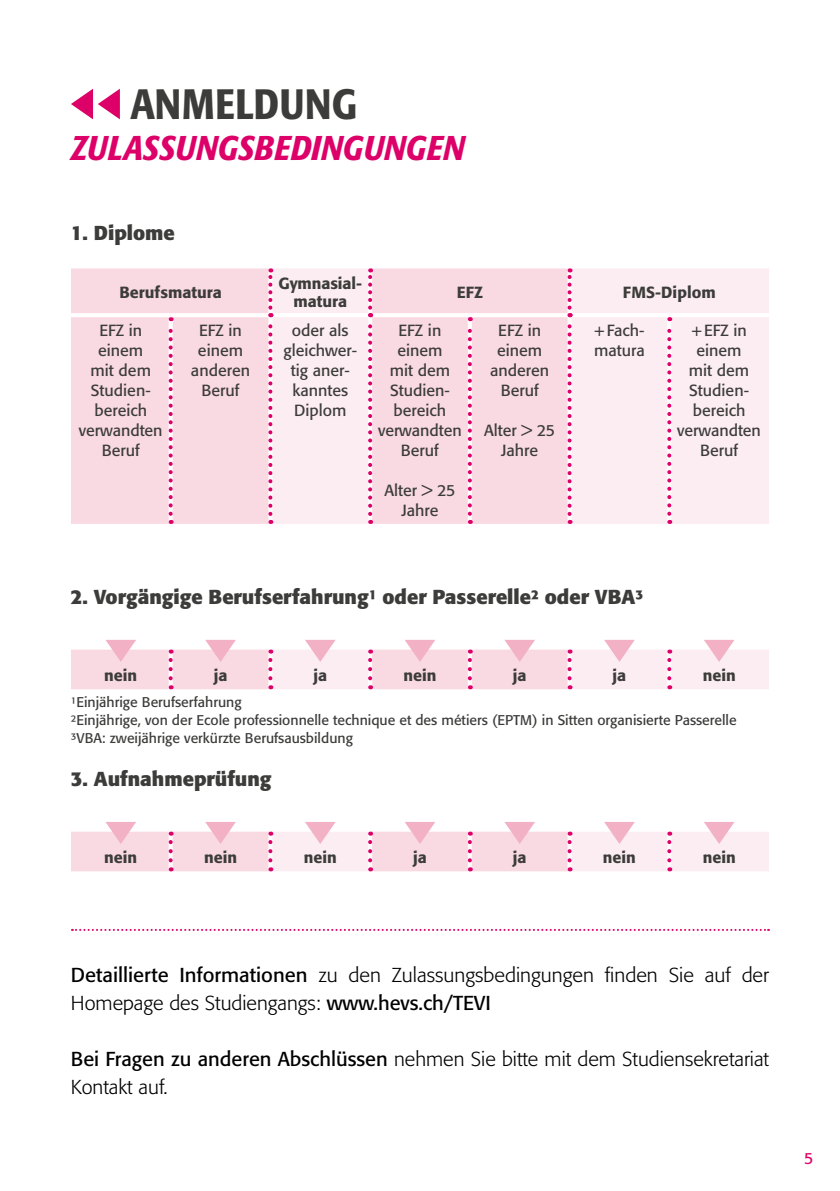
<style>
.page{position:relative;width:840px;height:1191px;background:#fff}
.page>*{position:absolute;margin:0;border:0;box-sizing:border-box;transform-origin:0 0}
.t1{font:500 condensed 42px "Formata";letter-spacing:.015em;color:#3c3c3b}
.t2{font:italic 500 condensed 34px "Formata";letter-spacing:.015em;color:#dd0069}
.t3{font:300 20px/28px "Formata";color:#000}
.t4{font:700 20px "Formata";color:#3c3c3b}
.t5{font:16px/20px "Formata";color:#3c3c3b;text-align:center}
.t6{font:500 16px/18px "Formata";color:#3c3c3b;text-align:center}
.t7{font:16px "Formata";color:#dd0069}
.t8{font:14px/18px "Formata";color:#3c3c3b}
.s1{font-weight:400}
</style>
<div class="page">
<svg style="left:72px;top:929px;width:696px;height:2px"></svg>
<svg style="left:71px;top:89px;width:49px;height:30px"></svg>
<div style="left:71px;top:268px;width:199px;height:256px;background:#f9dae3"></div>
<svg style="left:271px;top:268px;width:497px;height:256px;background:#fae5eb"></svg>
<svg style="left:168px;top:514px;width:4px;height:8px"></svg>
<svg style="left:268px;top:514px;width:4px;height:8px"></svg>
<svg style="left:368px;top:514px;width:4px;height:8px"></svg>
<svg style="left:567px;top:514px;width:4px;height:8px"></svg>
<svg style="left:467px;top:514px;width:4px;height:8px"></svg>
<svg style="left:667px;top:514px;width:4px;height:8px"></svg>
<svg style="left:168px;top:317px;width:4px;height:197px"></svg>
<hr style="left:71px;top:313px;width:99px;height:4px;background:#fff">
<hr style="left:170px;top:313px;width:98px;height:4px;background:#fff">
<hr style="left:272px;top:313px;width:96px;height:4px;background:#fff">
<hr style="left:372px;top:313px;width:97px;height:4px;background:#fff">
<hr style="left:469px;top:313px;width:98px;height:4px;background:#fff">
<hr style="left:571px;top:313px;width:98px;height:4px;background:#fff">
<hr style="left:669px;top:313px;width:99px;height:4px;background:#fff">
<svg style="left:268px;top:268px;width:4px;height:246px"></svg>
<svg style="left:368px;top:268px;width:4px;height:246px"></svg>
<svg style="left:567px;top:268px;width:4px;height:246px"></svg>
<svg style="left:467px;top:317px;width:4px;height:197px"></svg>
<svg style="left:667px;top:317px;width:4px;height:197px"></svg>
<svg style="left:71px;top:640px;width:697px;height:49px"></svg>
<svg style="left:71px;top:822px;width:697px;height:49px"></svg>
<h1 class="t1" style="left:130px;top:79px;width:228px">ANMELDUNG</h1>
<h2 class="t2" style="left:71px;top:128px;width:395px">ZULASSUNGSBEDINGUNGEN</h2>
<p class="t4" style="left:71px;top:220px;width:105px">1. Diplome</p>
<p class="t6" style="left:120px;top:283px;width:103px">Berufsmatura</p>
<p class="t6" style="left:278px;top:274px;width:85px">Gymnasial&shy;matura</p>
<p class="t6" style="left:456px;top:283px;width:28px">EFZ</p>
<p class="t6" style="left:622px;top:283px;width:94px">FMS-Diplom</p>
<p class="t5" style="left:79px;top:320px;width:85px">EFZ in einem<br>mit dem<br>Studien&shy;bereich verwandten<br>Beruf</p>
<p class="t5" style="left:191px;top:320px;width:60px">EFZ in einem anderen<br>Beruf</p>
<p class="t5" style="left:283px;top:320px;width:75px">oder als gleichwer&shy;tig aner&shy;kanntes<br>Diplom</p>
<p class="t5" style="left:378px;top:320px;width:85px">EFZ in einem<br>mit dem<br>Studien&shy;bereich verwandten<br>Beruf</p>
<p class="t5" style="left:384px;top:480px;width:73px">Alter &gt; 25<br>Jahre</p>
<p class="t5" style="left:593px;top:320px;width:52px;text-align:left">+Fach&shy;matura</p>
<p class="t5" style="left:677px;top:320px;width:85px">+EFZ in einem<br>mit dem<br>Studien&shy;bereich verwandten<br>Beruf</p>
<p class="t5" style="left:490px;top:320px;width:60px">EFZ in einem anderen<br>Beruf</p>
<p class="t5" style="left:484px;top:420px;width:73px">Alter &gt; 25<br>Jahre</p>
<p class="t4" style="left:71px;top:584px;width:573px">2. Vorgängige Berufserfahrung¹ oder Passerelle² oder VBA³</p>
<p class="t6" style="left:104px;top:666px;width:34px">nein</p>
<p class="t6" style="left:213px;top:666px;width:15px">ja</p>
<p class="t6" style="left:313px;top:666px;width:15px">ja</p>
<p class="t6" style="left:403px;top:666px;width:34px">nein</p>
<p class="t6" style="left:512px;top:666px;width:15px">ja</p>
<p class="t6" style="left:612px;top:666px;width:15px">ja</p>
<p class="t6" style="left:702px;top:666px;width:34px">nein</p>
<p class="t8" style="left:71px;top:693px;width:667px">¹Einjährige Berufserfahrung<br>²Einjährige, von der Ecole professionnelle technique et des métiers (EPTM) in Sitten organisierte Passerelle<br>³VBA: zweijährige verkürzte Berufsausbildung</p>
<p class="t4" style="left:71px;top:766px;width:202px">3. Aufnahmeprüfung</p>
<p class="t6" style="left:104px;top:848px;width:34px">nein</p>
<p class="t6" style="left:204px;top:848px;width:34px">nein</p>
<p class="t6" style="left:303px;top:848px;width:34px">nein</p>
<p class="t6" style="left:413px;top:848px;width:15px">ja</p>
<p class="t6" style="left:512px;top:848px;width:15px">ja</p>
<p class="t6" style="left:602px;top:848px;width:34px">nein</p>
<p class="t6" style="left:702px;top:848px;width:34px">nein</p>
<p class="t3" style="left:71px;top:961px;width:699px"><span class="s1">Detaillierte Informationen</span> zu den Zulassungsbedingungen finden Sie auf der<br>Homepage des Studiengangs: <span class="s1">www.hevs.ch/TEVI</span></p>
<p class="t3" style="left:71px;top:1045px;width:699px"><span class="s1">Bei Fragen zu anderen Abschlüssen</span> nehmen Sie bitte mit dem Studiensekretariat<br>Kontakt auf.</p>
<p class="t7" style="left:803px;top:1148px;width:11px">5</p>
</div>
